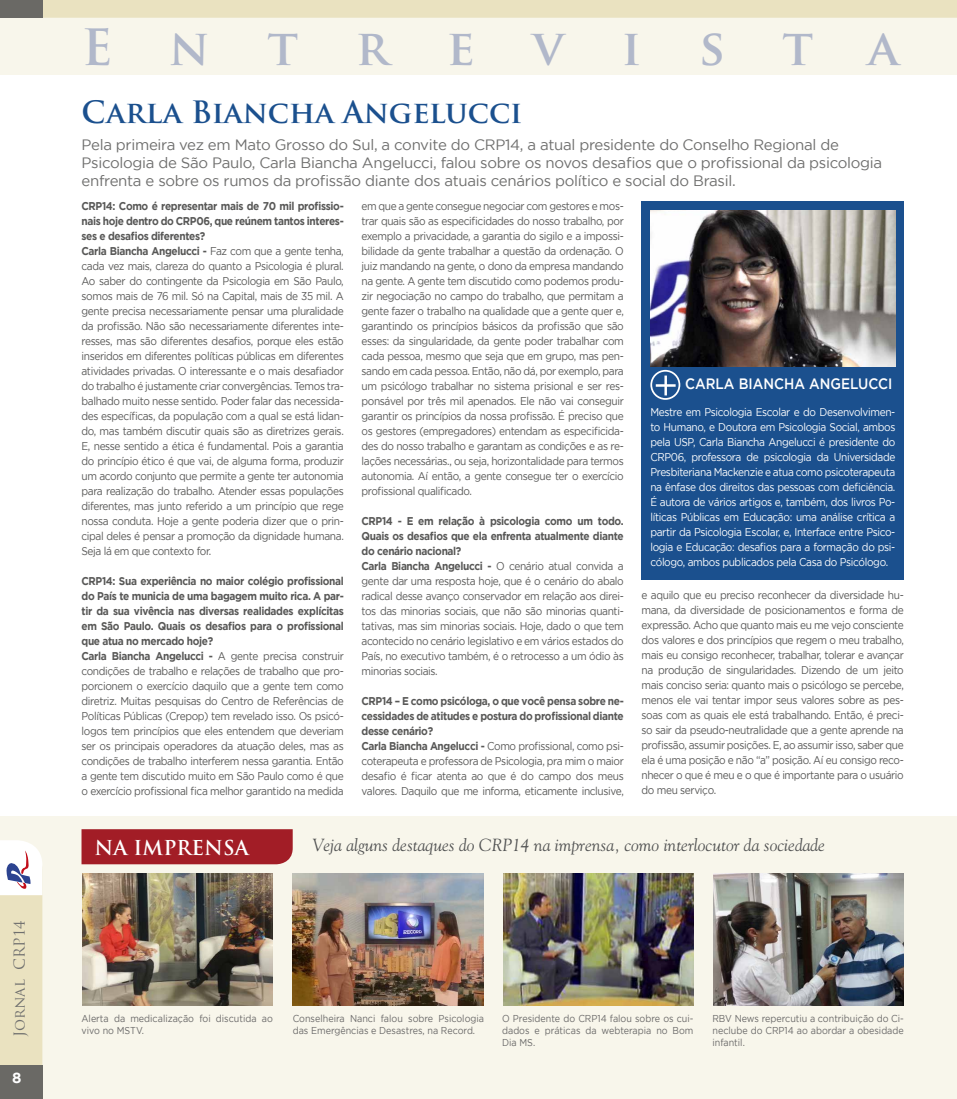
<style>
.page{position:relative;width:957px;height:1099px;background:#fff}
.page>*{position:absolute;margin:0;border:0;box-sizing:border-box;transform-origin:0 0}
.t1{font:700 48.75px "Trajan Pro";letter-spacing:1.18em;color:#b7bfdc}
.t2{font:700 30px "Trajan Pro";color:#1b508e}
.t3{font:700 20px "Trajan Pro";color:#fff}
.t4{font:italic 17.5px "Goudy Std";color:#515252}
.t5{font:15px/18px "Gotham";letter-spacing:-.02em;color:#6f6f6e}
.t6{font:500 15px "Gotham";color:#fff;scale:.9 1}
.t7{font:14.88px "Trajan Pro";color:#6f6f6e}
.t8{font:700 14.88px "Gotham";color:#fff}
.t9{font:11.25px/15px "Gotham";letter-spacing:-.035em;color:#585857;scale:.9 1}
.t10{font:11.25px/15px "Gotham";letter-spacing:-.035em;color:#fff;text-align:justify;scale:.9 1}
.t11{font:10px/12px "Gotham";color:#696868;scale:.9 1}
.s1{font-weight:700}
</style>
<div class="page">
<div style="left:0;top:0;width:957px;height:1098px;background:#f8f6eb"></div>
<svg style="left:0;top:840px;width:42px;height:258px;background:#d8d2bd"></svg>
<div style="left:42px;top:0;width:915px;height:18px;background:#eae2c0"></div>
<div style="left:0;top:0;width:42px;height:18px;background:#6a6965"></div>
<div style="left:0;top:75px;width:957px;height:740px;background:#fff"></div>
<div style="left:641px;top:202px;width:263px;height:378px;background:#1b508e"></div>
<svg style="left:656px;top:375px;width:19px;height:20px"></svg>
<div style="left:650px;top:370px;width:30px;height:30px;border:2px solid #fff;border-radius:50%"></div>
<img style="left:650px;top:210px;width:245px;height:156px">
<img style="left:82px;top:873px;width:191px;height:132px">
<img style="left:293px;top:873px;width:190px;height:132px">
<img style="left:503px;top:873px;width:190px;height:132px">
<img style="left:713px;top:873px;width:191px;height:132px">
<div style="left:81px;top:829px;width:212px;height:35px;background:#a21d26"></div>
<h3 class="t7" style="left:10px;top:1036px;width:118px;rotate:-90deg">Jornal CRP14</h3>
<h3 class="t8" style="left:12px;top:1068px;width:11px">8</h3>
<h1 class="t1" style="left:81px;top:17px;width:819px">Entrevista</h1>
<h2 class="t2" style="left:81px;top:93px;width:442px">Carla Biancha Angelucci</h2>
<p class="t5" style="left:81px;top:135px;width:802px">Pela primeira vez em Mato Grosso do Sul, a convite do CRP14, a atual presidente do Conselho Regional de<br>Psicologia de São Paulo, Carla Biancha Angelucci, falou sobre os novos desafios que o profissional da psicologia enfrenta e sobre os rumos da profissão diante dos atuais cenários político e social do Brasil.</p>
<p class="t9" style="left:81px;top:198px;width:293px"><span class="s1">CRP14: Como é representar mais de 70 mil profissio&shy;nais hoje dentro do CRP06, que reúnem tantos interes&shy;ses e desafios diferentes?<br>Carla Biancha Angelucci -</span> Faz com que a gente tenha, cada vez mais, clareza do quanto a Psicologia é plural.<br>Ao saber do contingente da Psicologia em São Paulo, somos mais de 76 mil. Só na Capital, mais de 35 mil. A gente precisa necessariamente pensar uma pluralidade da profissão. Não são necessariamente diferentes inte&shy;resses, mas são diferentes desafios, porque eles estão inseridos em diferentes políticas públicas em diferentes atividades privadas. O interessante e o mais desafiador do trabalho é justamente criar convergências. Temos tra&shy;balhado muito nesse sentido. Poder falar das necessida&shy;des específicas, da população com a qual se está lidan&shy;do, mas também discutir quais são as diretrizes gerais.<br>E, nesse sentido a ética é fundamental. Pois a garantia do princípio ético é que vai, de alguma forma, produzir um acordo conjunto que permite a gente ter autonomia para realização do trabalho. Atender essas populações diferentes, mas junto referido a um princípio que rege nossa conduta. Hoje a gente poderia dizer que o prin&shy;cipal deles é pensar a promoção da dignidade humana.<br>Seja lá em que contexto for.</p>
<p class="t9" style="left:81px;top:573px;width:293px"><span class="s1">CRP14: Sua experiência no maior colégio profissional do País te municia de uma bagagem muito rica. A par&shy;tir da sua vivência nas diversas realidades explícitas em São Paulo. Quais os desafios para o profissional que atua no mercado hoje?<br>Carla Biancha Angelucci -</span> A gente precisa construir condições de trabalho e relações de trabalho que pro&shy;porcionem o exercício daquilo que a gente tem como diretriz. Muitas pesquisas do Centro de Referências de Políticas Públicas (Crepop) tem revelado isso. Os psicó&shy;logos tem princípios que eles entendem que deveriam ser os principais operadores da atuação deles, mas as condições de trabalho interferem nessa garantia. Então a gente tem discutido muito em São Paulo como é que o exercício profissional fica melhor garantido na medida</p>
<p class="t9" style="left:361px;top:198px;width:293px;text-align:justify">em que a gente consegue negociar com gestores e mos&shy;trar quais são as especificidades do nosso trabalho, por exemplo a privacidade, a garantia do sigilo e a impossi&shy;bilidade da gente trabalhar a questão da ordenação. O juiz mandando na gente, o dono da empresa mandando na gente. A gente tem discutido como podemos produ&shy;zir negociação no campo do trabalho, que permitam a gente fazer o trabalho na qualidade que a gente quer e, garantindo os princípios básicos da profissão que são esses: da singularidade, da gente poder trabalhar com cada pessoa, mesmo que seja que em grupo, mas pen&shy;sando em cada pessoa. Então, não dá, por exemplo, para um psicólogo trabalhar no sistema prisional e ser res&shy;ponsável por três mil apenados. Ele não vai conseguir garantir os princípios da nossa profissão. É preciso que os gestores (empregadores) entendam as especificida&shy;des do nosso trabalho e garantam as condições e as re&shy;lações necessárias., ou seja, horizontalidade para termos autonomia. Aí então, a gente consegue ter o exercício profissional qualificado.</p>
<p class="t9" style="left:361px;top:513px;width:293px"><span class="s1">CRP14 - E em relação à psicologia como um todo.<br>Quais os desafios que ela enfrenta atualmente diante do cenário nacional?<br>Carla Biancha Angelucci -</span> O cenário atual convida a gente dar uma resposta hoje, que é o cenário do abalo radical desse avanço conservador em relação aos direi&shy;tos das minorias sociais, que não são minorias quanti&shy;tativas, mas sim minorias sociais. Hoje, dado o que tem acontecido no cenário legislativo e em vários estados do País, no executivo também, é o retrocesso a um ódio às minorias sociais.</p>
<p class="t9" style="left:361px;top:693px;width:293px"><span class="s1">CRP14 – E como psicóloga, o que você pensa sobre ne&shy;cessidades de atitudes e postura do profissional diante desse cenário?<br>Carla Biancha Angelucci -</span> Como profissional, como psi&shy;coterapeuta e professora de Psicologia, pra mim o maior desafio é ficar atenta ao que é do campo dos meus valores. Daquilo que me informa, eticamente inclusive,</p>
<h3 class="t6" style="left:685px;top:375px;width:12px">CAR</h3>
<h3 class="t6" style="left:715px;top:375px;width:37px">LA BIANC</h3>
<h3 class="t6" style="left:784px;top:375px;width:52px">HA ANGE</h3>
<h3 class="t6" style="left:850px;top:375px;width:30px">LUCCI</h3>
<p class="t10" style="left:650px;top:404px;width:274px">Mestre em Psicologia Escolar e do Desenvolvimen&shy;to Humano, e Doutora em Psicologia Social, ambos pela USP, Carla Biancha Angelucci é presidente do CRP06, professora de psicologia da Universidade Presbiteriana Mackenzie e atua como psicoterapeuta na ênfase dos direitos das pessoas com deficiência.<br>É autora de vários artigos e, também, dos livros Po&shy;líticas Públicas em Educação: uma análise crítica a partir da Psicologia Escolar, e, Interface entre Psico&shy;logia e Educação: desafios para a formação do psi&shy;cólogo, ambos publicados pela Casa do Psicólogo.</p>
<p class="t9" style="left:641px;top:587px;width:293px;text-align:justify">e aquilo que eu preciso reconhecer da diversidade hu&shy;mana, da diversidade de posicionamentos e forma de expressão. Acho que quanto mais eu me vejo consciente dos valores e dos princípios que regem o meu trabalho, mais eu consigo reconhecer, trabalhar, tolerar e avançar na produção de singularidades. Dizendo de um jeito mais conciso seria: quanto mais o psicólogo se percebe, menos ele vai tentar impor seus valores sobre as pes&shy;soas com as quais ele está trabalhando. Então, é preci&shy;so sair da pseudo-neutralidade que a gente aprende na profissão, assumir posições. E, ao assumir isso, saber que ela é uma posição e não “a” posição. Aí eu consigo reco&shy;nhecer o que é meu e o que é importante para o usuário do meu serviço.</p>
<h3 class="t3" style="left:95px;top:835px;width:156px">NA IMPRENSA</h3>
<h3 class="t4" style="left:313px;top:834px;width:514px">Veja alguns destaques do CRP14 na imprensa, como interlocutor da sociedade</h3>
<p class="t11" style="left:81px;top:1011px;width:214px">Alerta da medicalização foi discutida ao vivo no MSTV.</p>
<p class="t11" style="left:293px;top:1011px;width:214px">Conselheira Nanci falou sobre Psicologia das Emergências e Desastres, na Record.</p>
<p class="t11" style="left:502px;top:1011px;width:214px;text-align:justify">O Presidente do CRP14 falou sobre os cui&shy;dados e práticas da webterapia no Bom Dia MS.</p>
<p class="t11" style="left:712px;top:1011px;width:214px;text-align:justify">RBV News repercutiu a contribuição do Ci&shy;neclube do CRP14 ao abordar a obesidade infantil.</p>
</div>
